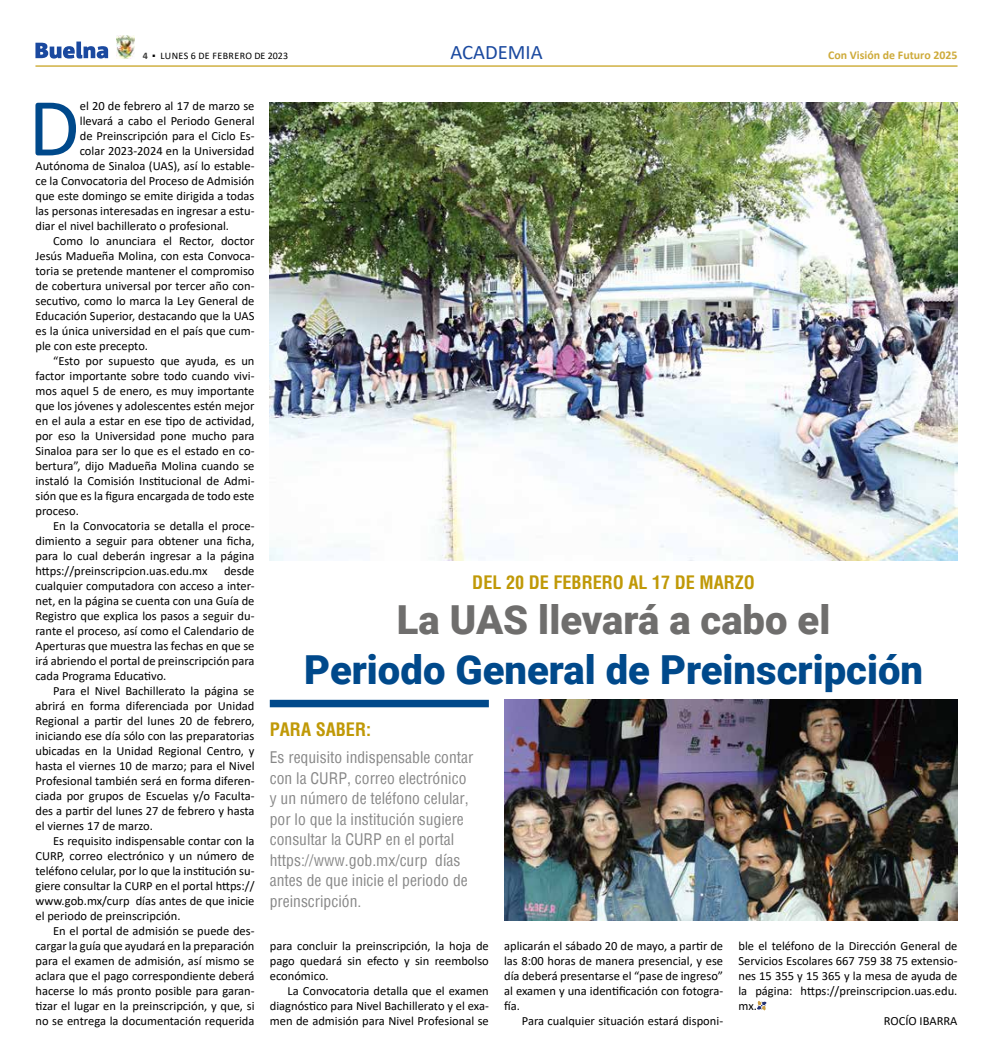
<style>
.page{position:relative;width:993px;height:1063px;background:#fff}
.page>*{position:absolute;margin:0;border:0;box-sizing:border-box;transform-origin:0 0}
.t1{font:83.38px "Calibri";color:#00498b}
.t2{font:900 40px "Roboto";color:#00498b}
.t3{font:900 40px "Roboto";color:#6f6e6d}
.t4{font:20.62px "Calibri";color:#1a499f}
.t5{font:700 condensed 18.12px "Helvetica";color:#c09907}
.t6{font:condensed 15.62px/20.5px "Helvetica";color:#878787}
.t7{font:12.5px/15px "Calibri";color:#000;text-align:justify}
.t8{font:700 11.88px "Calibri";color:#ceab3b}
.t9{font:10px "Calibri";letter-spacing:.04em;color:#000}
.s1{font-weight:700;color:#3c3c3b}
</style>
<div class="page">
<hr style="left:35px;top:65px;width:922px;height:2px;background:#c7a11d">
<svg style="left:35px;top:42px;width:73px;height:17px"></svg>
<img style="left:117px;top:35px;width:18px;height:24px">
<img style="left:270px;top:103px;width:687px;height:457px">
<img style="left:504px;top:700px;width:453px;height:220px">
<svg style="left:757px;top:1001px;width:9px;height:9px"></svg>
<div style="left:270px;top:700px;width:218px;height:7px;background:#00498b"></div>
<p class="t9" style="left:143px;top:48px;width:147px"><span class="s1">4</span> ▪ LUNES 6 DE FEBRERO DE 2023</p>
<h3 class="t4" style="left:450px;top:37px;width:94px">ACADEMIA</h3>
<p class="t8" style="left:827px;top:46px;width:131px">Con Visión de Futuro 2025</p>
<h1 class="t1" style="left:28px;top:70px;width:53px">D</h1>
<p class="t7" style="left:80px;top:98px;width:176px">el 20 de febrero al 17 de marzo se</p>
<p class="t7" style="left:80px;top:113px;width:176px">llevará a cabo el Periodo General</p>
<p class="t7" style="left:80px;top:128px;width:176px">de Preinscripción para el Ciclo Es-</p>
<p class="t7" style="left:80px;top:143px;width:176px">colar 2023-2024 en la Universidad</p>
<p class="t7" style="left:35px;top:158px;width:220px">Autónoma de Sinaloa (UAS), así lo estable-</p>
<p class="t7" style="left:35px;top:173px;width:220px">ce la Convocatoria del Proceso de Admisión</p>
<p class="t7" style="left:35px;top:188px;width:220px">que este domingo se emite dirigida a todas</p>
<p class="t7" style="left:35px;top:203px;width:220px">las personas interesadas en ingresar a estu-</p>
<p class="t7" style="left:35px;top:218px;width:195px">diar el nivel bachillerato o profesional.</p>
<p class="t7" style="left:53px;top:233px;width:203px">Como lo anunciara el Rector, doctor</p>
<p class="t7" style="left:35px;top:248px;width:220px">Jesús Madueña Molina, con esta Convoca-</p>
<p class="t7" style="left:35px;top:263px;width:220px">toria se pretende mantener el compromiso</p>
<p class="t7" style="left:35px;top:278px;width:220px">de cobertura universal por tercer año con-</p>
<p class="t7" style="left:35px;top:293px;width:220px">secutivo, como lo marca la Ley General de</p>
<p class="t7" style="left:35px;top:308px;width:220px">Educación Superior, destacando que la UAS</p>
<p class="t7" style="left:35px;top:323px;width:220px">es la única universidad en el país que cum-</p>
<p class="t7" style="left:35px;top:338px;width:114px">ple con este precepto.</p>
<p class="t7" style="left:53px;top:353px;width:203px">“Esto por supuesto que ayuda, es un</p>
<p class="t7" style="left:35px;top:368px;width:220px">factor importante sobre todo cuando vivi-</p>
<p class="t7" style="left:35px;top:383px;width:220px">mos aquel 5 de enero, es muy importante</p>
<p class="t7" style="left:35px;top:398px;width:220px">que los jóvenes y adolescentes estén mejor</p>
<p class="t7" style="left:35px;top:413px;width:220px">en el aula a estar en ese tipo de actividad,</p>
<p class="t7" style="left:35px;top:428px;width:220px">por eso la Universidad pone mucho para</p>
<p class="t7" style="left:35px;top:443px;width:220px">Sinaloa para ser lo que es el estado en co-</p>
<p class="t7" style="left:35px;top:458px;width:220px">bertura”, dijo Madueña Molina cuando se</p>
<p class="t7" style="left:35px;top:473px;width:220px">instaló la Comisión Institucional de Admi-</p>
<p class="t7" style="left:35px;top:488px;width:220px">sión que es la figura encargada de todo este</p>
<p class="t7" style="left:35px;top:503px;width:45px">proceso.</p>
<p class="t7" style="left:53px;top:518px;width:203px">En la Convocatoria se detalla el proce-</p>
<p class="t7" style="left:35px;top:533px;width:220px">dimiento a seguir para obtener una ficha,</p>
<p class="t7" style="left:35px;top:548px;width:220px">para lo cual deberán ingresar a la página</p>
<p class="t7" style="left:35px;top:563px;width:174px">https://preinscripcion.uas.edu.mx</p>
<p class="t7" style="left:35px;top:563px;width:220px;text-indent:188px">desde cualquier computadora con acceso a inter&shy;net, en la página se cuenta con una Guía de Registro que explica los pasos a seguir du&shy;rante el proceso, así como el Calendario de Aperturas que muestra las fechas en que se irá abriendo el portal de preinscripción para cada Programa Educativo.</p>
<p class="t7" style="left:35px;top:683px;width:220px;text-indent:18px">Para el Nivel Bachillerato la página se abrirá en forma diferenciada por Unidad Regional a partir del lunes 20 de febrero, iniciando ese día sólo con las preparatorias ubicadas en la Unidad Regional Centro, y hasta el viernes 10 de marzo; para el Nivel Profesional también será en forma diferen&shy;ciada por grupos de Escuelas y/o Faculta&shy;des a partir del lunes 27 de febrero y hasta el viernes 17 de marzo.</p>
<p class="t7" style="left:35px;top:833px;width:220px;text-indent:18px">Es requisito indispensable contar con la CURP, correo electrónico y un número de teléfono celular, por lo que la institución su&shy;giere consultar la CURP en el portal https:// www.gob.mx/curp días antes de que inicie el periodo de preinscripción.</p>
<p class="t7" style="left:35px;top:923px;width:220px;text-indent:18px">En el portal de admisión se puede des&shy;cargar la guía que ayudará en la preparación para el examen de admisión, así mismo se aclara que el pago correspondiente deberá hacerse lo más pronto posible para garan&shy;tizar el lugar en la preinscripción, y que, si no se entrega la documentación requerida</p>
<h3 class="t5" style="left:472px;top:570px;width:284px">DEL 20 DE FEBRERO AL 17 DE MARZO</h3>
<h2 class="t3" style="left:397px;top:592px;width:435px">La UAS llevará a cabo el</h2>
<h2 class="t2" style="left:304px;top:642px;width:620px">Periodo General de Preinscripción</h2>
<h3 class="t5" style="left:270px;top:717px;width:103px">PARA SABER:</h3>
<p class="t6" style="left:270px;top:747px;width:205px">Es requisito indispensable contar con la CURP, correo electrónico y un número de teléfono celular, por lo que la institución sugiere consultar la CURP en el portal https://www.gob.mx/curp días antes de que inicie el periodo de preinscripción.</p>
<p class="t7" style="left:270px;top:938px;width:220px">para concluir la preinscripción, la hoja de pago quedará sin efecto y sin reembolso económico.</p>
<p class="t7" style="left:270px;top:983px;width:220px;text-indent:18px">La Convocatoria detalla que el examen diagnóstico para Nivel Bachillerato y el exa&shy;men de admisión para Nivel Profesional se</p>
<p class="t7" style="left:504px;top:938px;width:220px">aplicarán el sábado 20 de mayo, a partir de las 8:00 horas de manera presencial, y ese día deberá presentarse el “pase de ingreso” al examen y una identificación con fotogra&shy;fía.</p>
<p class="t7" style="left:521px;top:1013px;width:203px">Para cualquier situación estará disponi-</p>
<p class="t7" style="left:738px;top:938px;width:220px">ble el teléfono de la Dirección General de</p>
<p class="t7" style="left:738px;top:953px;width:220px">Servicios Escolares 667 759 38 75 extensio-</p>
<p class="t7" style="left:738px;top:968px;width:220px">nes 15 355 y 15 365 y la mesa de ayuda de</p>
<p class="t7" style="left:738px;top:983px;width:220px">la página: https://preinscripcion.uas.edu.</p>
<p class="t7" style="left:738px;top:998px;width:20px">mx.</p>
<p class="t7" style="left:883px;top:1013px;width:75px">ROCÍO IBARRA</p>
</div>
